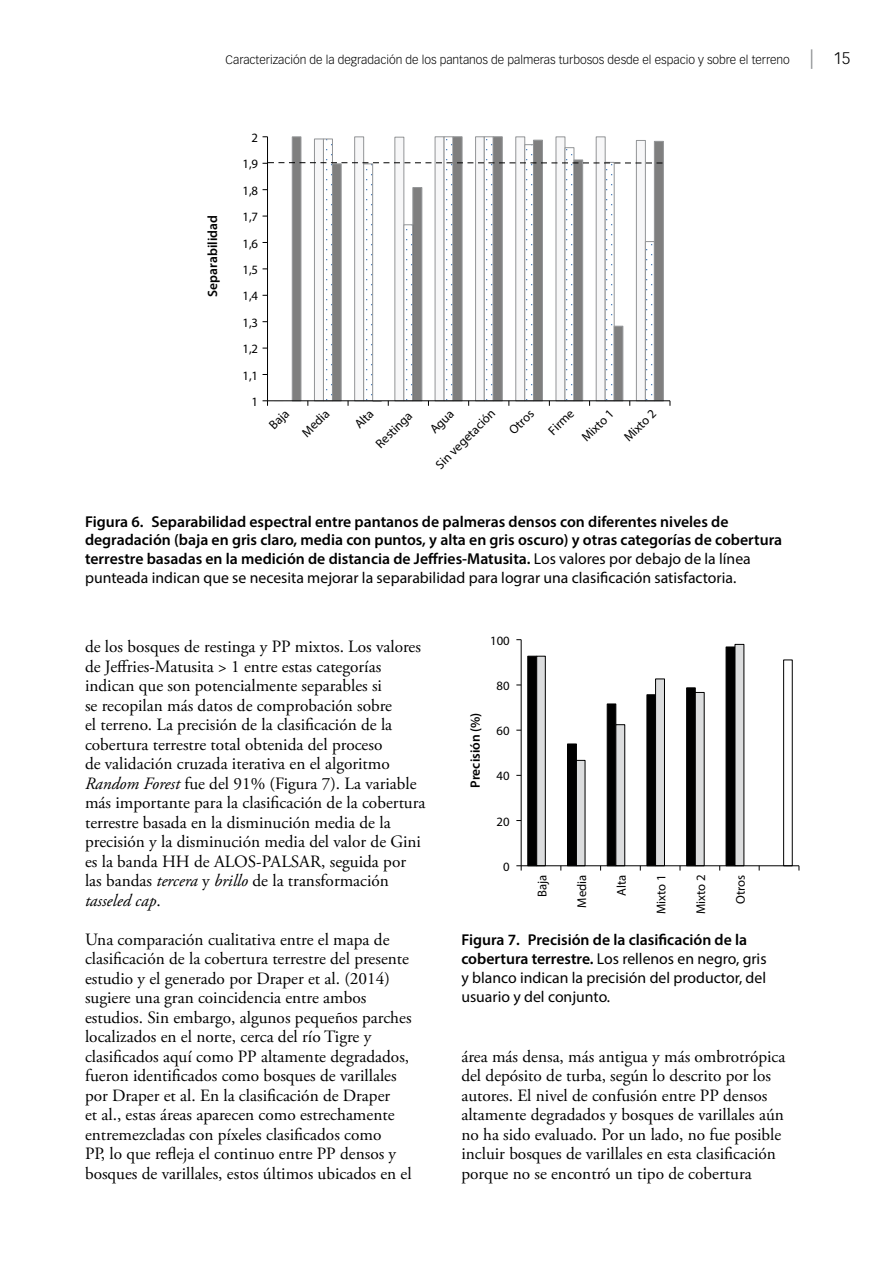
<style>
.page{position:relative;width:893px;height:1263px;background:#fff}
.page>*{position:absolute;margin:0;border:0;box-sizing:border-box;transform-origin:0 0}
.t1{font:17.25px/19.5px "Adobe Garamond Pro";color:#000}
.t2{font:600 15.75px/18.9px "Myriad Pro";color:#000}
.t3{font:15.75px/18.9px "Myriad Pro";color:#000}
.t4{font:600 13.5px "Myriad Pro";letter-spacing:.005em;color:#000}
.t5{font:12.75px/27.5px "Myriad Pro";letter-spacing:.005em;color:#000}
.t6{font:300 12px "Vectora LT Std";color:#000}
.s1{font-family:"Myriad Pro";font-weight:400;font-size:19.5px;color:#939598}
.s2{font-size:16.5px}
.s3{font-weight:400}
.s4{font-style:italic}
.s5{font-weight:600}
</style>
<div class="page">
<svg style="left:291px;top:136px;width:373px;height:266px"></svg>
<hr style="left:267px;top:137px;width:1px;height:264px;background:#000">
<hr style="left:267px;top:400px;width:403px;height:1px;background:#000">
<svg style="left:263px;top:400px;width:5px;height:6px"></svg>
<svg style="left:263px;top:162px;width:399px;height:2px"></svg>
<svg style="left:527px;top:655px;width:9px;height:210px;background:#070707"></svg>
<svg style="left:536px;top:644px;width:209px;height:221px"></svg>
<div style="left:783px;top:659px;width:10px;height:207px;border:1px solid #000"></div>
<hr style="left:521px;top:640px;width:1px;height:226px;background:#000">
<hr style="left:521px;top:865px;width:278px;height:1px;background:#000">
<svg style="left:516px;top:865px;width:6px;height:5px"></svg>
<p class="t6" style="left:226px;top:52px;width:626px">Caracterización de la degradación de los pantanos de palmeras turbosos desde el espacio y sobre el terreno <span class="s1">|</span> <span class="s2">15</span></p>
<p class="t5" style="left:252px;top:124px;width:8px">2</p>
<p class="t5" style="left:242px;top:150px;width:17px">1,9</p>
<p class="t4" style="left:204px;top:297px;width:83px;rotate:-90deg">Separabilidad</p>
<p class="t5" style="left:242px;top:177px;width:17px">1,8</p>
<p class="t5" style="left:242px;top:203px;width:17px">1,7</p>
<p class="t5" style="left:242px;top:229px;width:17px">1,6</p>
<p class="t5" style="left:242px;top:256px;width:17px">1,5</p>
<p class="t5" style="left:242px;top:282px;width:17px">1,4</p>
<p class="t5" style="left:242px;top:309px;width:17px">1,3</p>
<p class="t5" style="left:242px;top:335px;width:17px">1,2</p>
<p class="t5" style="left:242px;top:361px;width:17px">1,1</p>
<p class="t5" style="left:252px;top:388px;width:8px">1</p>
<p class="t5" style="left:482px;top:403px;width:31px;text-indent:-76px;rotate:-45deg">Sin vegetación<br>Otros</p>
<p class="t5" style="left:541px;top:423px;width:32px;rotate:-45deg">Firme</p>
<p class="t5" style="left:574px;top:429px;width:41px;rotate:-45deg">Mixto 1</p>
<p class="t5" style="left:616px;top:429px;width:41px;rotate:-45deg">Mixto 2</p>
<p class="t5" style="left:261px;top:417px;width:24px;rotate:-45deg">Baja</p>
<p class="t5" style="left:294px;top:425px;width:34px;rotate:-45deg">Media</p>
<p class="t5" style="left:347px;top:416px;width:23px;rotate:-45deg">Alta</p>
<p class="t5" style="left:368px;top:436px;width:47px;rotate:-45deg">Restinga</p>
<p class="t5" style="left:422px;top:421px;width:30px;rotate:-45deg">Agua</p>
<p class="t2" style="left:85px;top:511px;width:699px">Figura 6. Separabilidad espectral entre pantanos de palmeras densos con diferentes niveles de degradación (baja en gris claro, media con puntos, y alta en gris oscuro) y otras categorías de cobertura terrestre basadas en la medición de distancia de Jeffries-Matusita. <span class="s3">Los valores por debajo de la línea punteada indican que se necesita mejorar la separabilidad para lograr una clasificación satisfactoria.</span></p>
<p class="t1" style="left:85px;top:638px;width:342px">de los bosques de restinga y PP mixtos. Los valores de Jeffries-Matusita &gt; 1 entre estas categorías indican que son potencialmente separables si<br>se recopilan más datos de comprobación sobre<br>el terreno. La precisión de la clasificación de la cobertura terrestre total obtenida del proceso<br>de validación cruzada iterativa en el algoritmo <span class="s4">Random Forest</span> fue del 91% (Figura 7). La variable más importante para la clasificación de la cobertura terrestre basada en la disminución media de la precisión y la disminución media del valor de Gini es la banda HH de ALOS-PALSAR, seguida por las bandas <span class="s4">tercera</span> y <span class="s4">brillo</span> de la transformación <span class="s4">tasseled cap</span>.</p>
<p class="t1" style="left:85px;top:930px;width:328px">Una comparación cualitativa entre el mapa de clasificación de la cobertura terrestre del presente estudio y el generado por Draper et al. (2014) sugiere una gran coincidencia entre ambos estudios. Sin embargo, algunos pequeños parches localizados en el norte, cerca del río Tigre y clasificados aquí como PP altamente degradados, fueron identificados como bosques de varillales por Draper et al. En la clasificación de Draper<br>et al., estas áreas aparecen como estrechamente entremezcladas con píxeles clasificados como<br>PP, lo que refleja el continuo entre PP densos y bosques de varillales, estos últimos ubicados en el</p>
<p class="t5" style="left:490px;top:626px;width:21px">100</p>
<p class="t4" style="left:467px;top:788px;width:77px;rotate:-90deg">Precisión (%)</p>
<p class="t5" style="left:497px;top:672px;width:15px">80</p>
<p class="t5" style="left:497px;top:717px;width:15px">60</p>
<p class="t5" style="left:497px;top:762px;width:15px">40</p>
<p class="t5" style="left:497px;top:807px;width:15px">20</p>
<p class="t5" style="left:503px;top:853px;width:8px">0</p>
<p class="t5" style="left:528px;top:897px;width:24px;rotate:-90deg">Baja</p>
<p class="t5" style="left:568px;top:908px;width:34px;rotate:-90deg">Media</p>
<p class="t5" style="left:608px;top:896px;width:23px;rotate:-90deg">Alta</p>
<p class="t5" style="left:647px;top:914px;width:41px;rotate:-90deg">Mixto 1</p>
<p class="t5" style="left:687px;top:914px;width:41px;rotate:-90deg">Mixto 2</p>
<p class="t5" style="left:727px;top:904px;width:31px;rotate:-90deg">Otros</p>
<p class="t3" style="left:461px;top:930px;width:307px"><span class="s5">Figura 7. Precisión de la clasificación de la cobertura terrestre.</span> Los rellenos en negro, gris y blanco indican la precisión del productor, del usuario y del conjunto.</p>
<p class="t1" style="left:461px;top:1047px;width:326px">área más densa, más antigua y más ombrotrópica del depósito de turba, según lo descrito por los autores. El nivel de confusión entre PP densos altamente degradados y bosques de varillales aún no ha sido evaluado. Por un lado, no fue posible incluir bosques de varillales en esta clasificación porque no se encontró un tipo de cobertura</p>
</div>
